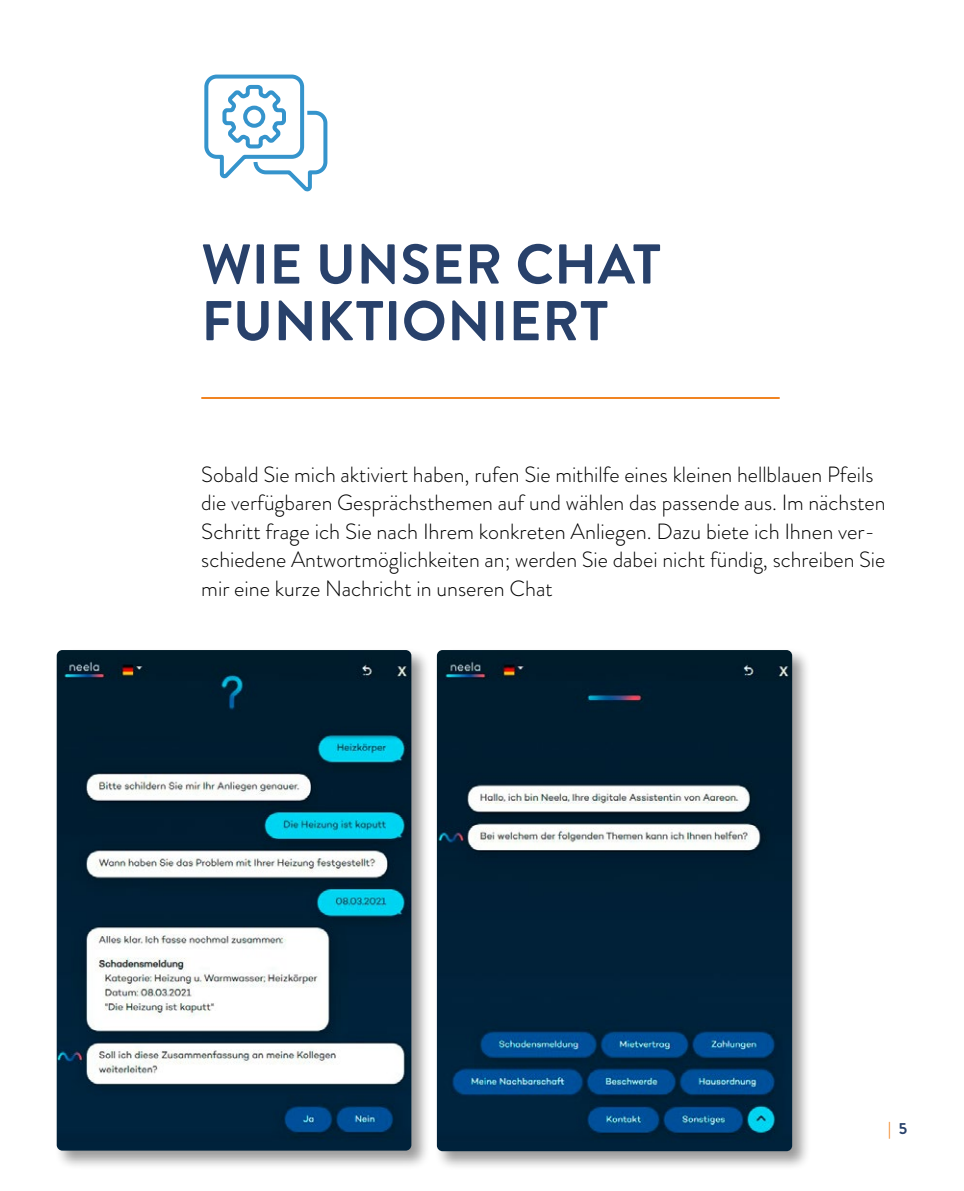
<style>
.page{position:relative;width:964px;height:1191px;background:#fff}
.page>*{position:absolute;margin:0;border:0;box-sizing:border-box;transform-origin:0 0}
.t1{font:700 56px/56.6px "Brandon Grotesque";letter-spacing:.01em;color:#28416b}
.t2{font:300 22px/28.4px "Brandon Grotesque";color:#000}
.t3{font:900 16px "Brandon Grotesque";color:#f18422}
.s1{font-weight:700;color:#28416b}
</style>
<div class="page">
<hr style="left:201px;top:397px;width:579px;height:2px;background:#f18422">
<svg style="left:204px;top:74px;width:124px;height:118px"></svg>
<div style="left:243px;top:106px;width:22px;height:22px;border:4px solid #3594cc;border-radius:50%"></div>
<div style="left:434px;top:647px;width:377px;height:523px;background:#000;opacity:.4"></div>
<img style="left:437px;top:650px;width:355px;height:501px">
<div style="left:54px;top:647px;width:376px;height:522px;background:#000;opacity:.4"></div>
<img style="left:57px;top:650px;width:354px;height:500px">
<h1 class="t1" style="left:201px;top:237px;width:461px">WIE UNSER CHAT<br>FUNKTIONIERT</h1>
<p class="t2" style="left:201px;top:460px;width:686px">Sobald Sie mich aktiviert haben, rufen Sie mithilfe eines kleinen hellblauen Pfeils die verfügbaren Gesprächsthemen auf und wählen das passende aus. Im nächsten Schritt frage ich Sie nach Ihrem konkreten Anliegen. Dazu biete ich Ihnen ver&shy;schiedene Antwortmöglichkeiten an; werden Sie dabei nicht fündig, schreiben Sie mir eine kurze Nachricht in unseren Chat</p>
<p class="t3" style="left:888px;top:1117px;width:21px">| <span class="s1">5</span></p>
</div>
